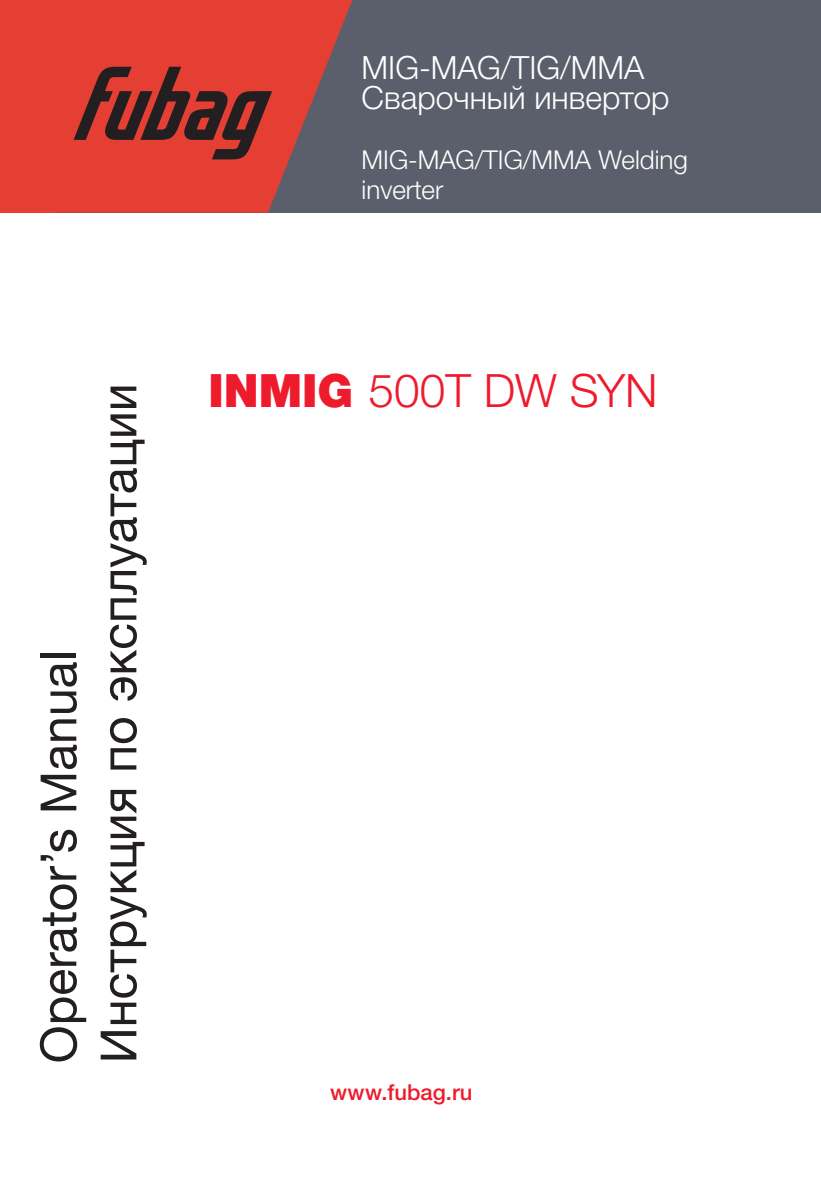
<style>
.page{position:relative;width:821px;height:1191px;background:#fff}
.page>*{position:absolute;margin:0;border:0;box-sizing:border-box;transform-origin:0 0}
.t1{font:50px "Helvetica Neue LTW1 G";color:#231f20}
.t2{font:300 46px "Helvetica Neue LTW1 G";color:#ee1b2d}
.t3{font:300 32px/30px "Helvetica Neue LTW1 G";color:#fff}
.t4{font:300 26px/30px "Helvetica Neue LTW1 G";color:#fff}
.Текст{font:500 22px "Helvetica Neue LTW1 G";color:#ee1b2d}
.s1{font-weight:900}
</style>
<div class="page">
<div style="left:56px;top:0;width:765px;height:213px;background:#5b5f6b"></div>
<svg style="left:0;top:0;width:352px;height:213px;fill:#e53e33"></svg>
<svg style="left:74px;top:67px;width:198px;height:92px;background:#9a322b"></svg>
<p class="t3" style="left:361px;top:52px;width:309px">MIG-MAG/TIG/MMA<br>Сварочный инвертор</p>
<p class="t4" style="left:361px;top:145px;width:328px">MIG-MAG/TIG/MMA Welding inverter</p>
<p class="t1" style="left:28px;top:1063px;width:414px;rotate:-90deg">Operator’s Manual</p>
<p class="t1" style="left:88px;top:1063px;width:681px;rotate:-90deg">Инструкция по эксплуатации</p>
<p class="t2" style="left:208px;top:362px;width:451px"><span class="s1">INMIG</span> 500T DW SYN</p>
<p class="Текст" style="left:330px;top:1078px;width:144px">www.fubag.ru</p>
</div>
